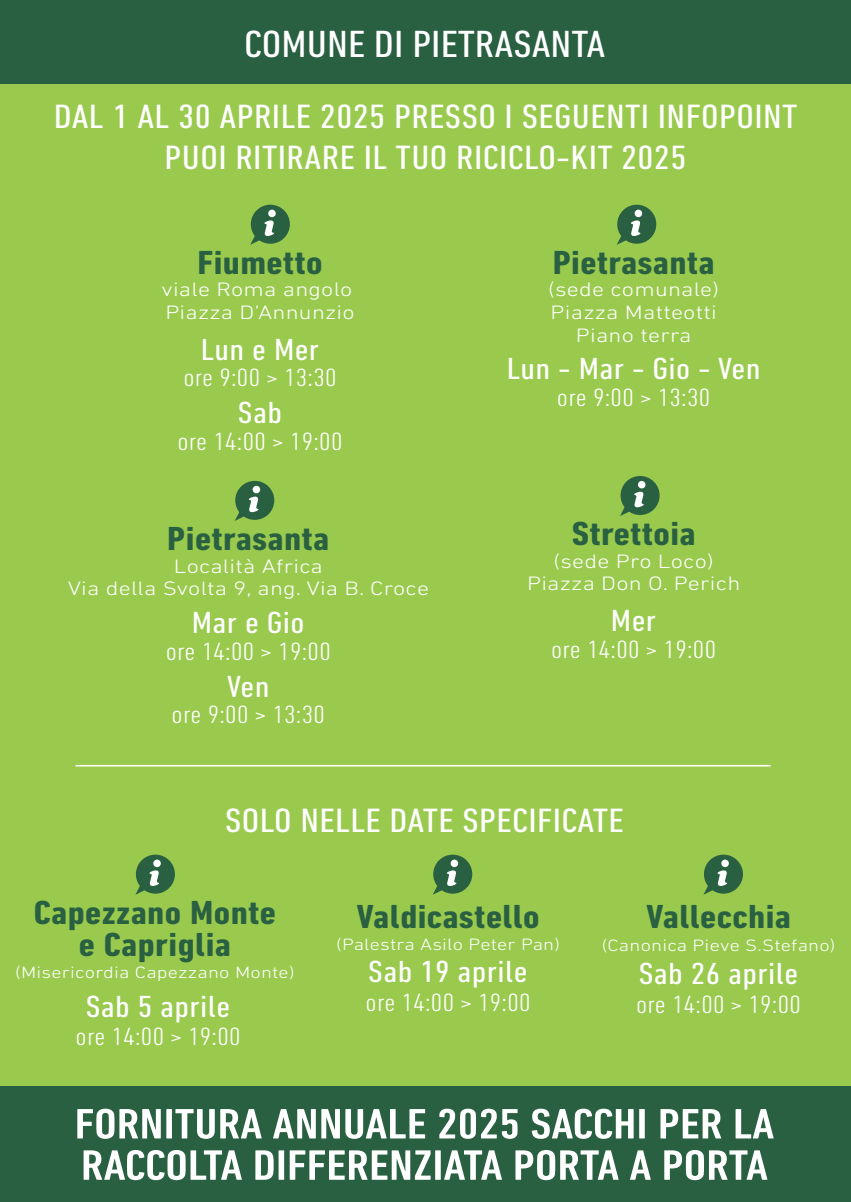
<style>
.page{position:relative;width:851px;height:1202px;background:#fff}
.page>*{position:absolute;margin:0;border:0;box-sizing:border-box;transform-origin:0 0}
.t1{font:condensed 38.6px "DIN Next LT Pro";color:#fff;scale:1.21 1}
.t2{font:condensed 34.4px/41.2px "DIN Next LT Pro";letter-spacing:.01em;color:#fff;text-align:center;scale:1.21 1}
.t3{font:700 condensed 34px/32px "DIN Next LT Pro";letter-spacing:.01em;color:#2a6042;text-align:center;scale:1.21 1}
.t4{font:condensed 31.2px "DIN Next LT Pro";letter-spacing:.01em;color:#fff;scale:1.21 1}
.t5{font:300 condensed 25.4px "DIN Next LT Pro";letter-spacing:.01em;color:#fff;scale:1.21 1}
.t6{font:300 19.8px/22.6px "DIN Next LT Pro";letter-spacing:.01em;color:#fff;text-align:center;scale:1.21 1}
.t7{font:300 16.8px "DIN Next LT Pro";letter-spacing:.01em;color:#fff;scale:1.21 1}
</style>
<div class="page">
<div style="left:0;top:0;width:850px;height:1202px;background:#99ca4e"></div>
<div style="left:0;top:0;width:850px;height:83px;background:#2a6042"></div>
<svg style="left:135px;top:855px;width:40px;height:40px"></svg>
<svg style="left:433px;top:855px;width:39px;height:40px"></svg>
<svg style="left:703px;top:855px;width:39px;height:40px"></svg>
<hr style="left:76px;top:765px;width:694px;height:1px;background:#fff">
<svg style="left:617px;top:205px;width:39px;height:40px"></svg>
<svg style="left:620px;top:476px;width:39px;height:40px"></svg>
<svg style="left:235px;top:481px;width:39px;height:40px"></svg>
<svg style="left:250px;top:205px;width:40px;height:40px"></svg>
<div style="left:0;top:1087px;width:850px;height:115px;background:#2a6042"></div>
<svg style="left:77px;top:1109px;width:84px;height:30px"></svg>
<div style="left:166px;top:1109px;width:6px;height:29px;background:#fff"></div>
<svg style="left:175px;top:1109px;width:87px;height:30px"></svg>
<svg style="left:273px;top:1109px;width:152px;height:30px"></svg>
<svg style="left:439px;top:1109px;width:78px;height:30px"></svg>
<svg style="left:531px;top:1109px;width:102px;height:30px"></svg>
<div style="left:639px;top:1109px;width:5px;height:29px;background:#fff"></div>
<svg style="left:660px;top:1109px;width:61px;height:29px"></svg>
<svg style="left:735px;top:1109px;width:38px;height:29px"></svg>
<svg style="left:84px;top:1150px;width:158px;height:30px"></svg>
<svg style="left:255px;top:1150px;width:18px;height:30px"></svg>
<div style="left:278px;top:1150px;width:6px;height:30px;background:#fff"></div>
<svg style="left:290px;top:1150px;width:140px;height:30px"></svg>
<div style="left:435px;top:1150px;width:5px;height:30px;background:#fff"></div>
<svg style="left:444px;top:1150px;width:58px;height:30px"></svg>
<svg style="left:515px;top:1150px;width:103px;height:30px"></svg>
<svg style="left:630px;top:1150px;width:20px;height:30px"></svg>
<svg style="left:664px;top:1150px;width:103px;height:30px"></svg>
<h1 class="t1" style="left:244px;top:22px;width:300px">COMUNE DI PIETRASANTA</h1>
<h2 class="t2" style="left:54px;top:96px;width:616px">DAL 1 AL 30 APRILE 2025 PRESSO I SEGUENTI INFOPOINT<br>PUOI RITIRARE IL TUO RICICLO-KIT 2025</h2>
<h3 class="t3" style="left:197px;top:246px;width:105px">Fiumetto</h3>
<p class="t6" style="left:161px;top:278px;width:161px;text-align:left">viale Roma angolo<br>Piazza D’Annunzio</p>
<h3 class="t4" style="left:201px;top:331px;width:99px">Lun e Mer</h3>
<p class="t5" style="left:183px;top:363px;width:128px">ore 9:00 &gt; 13:30</p>
<h3 class="t4" style="left:238px;top:395px;width:38px">Sab</h3>
<p class="t5" style="left:177px;top:427px;width:138px">ore 14:00 &gt; 19:00</p>
<h3 class="t3" style="left:167px;top:522px;width:135px">Pietrasanta</h3>
<p class="t6" style="left:68px;top:554px;width:300px">Località Africa<br>Via della Svolta 9, ang. Via B. Croce</p>
<h3 class="t4" style="left:192px;top:605px;width:95px">Mar e Gio</h3>
<p class="t5" style="left:166px;top:637px;width:138px">ore 14:00 &gt; 19:00</p>
<h3 class="t4" style="left:227px;top:668px;width:37px">Ven</h3>
<p class="t5" style="left:172px;top:700px;width:128px">ore 9:00 &gt; 13:30</p>
<h3 class="t3" style="left:552px;top:246px;width:135px">Pietrasanta</h3>
<p class="t6" style="left:548px;top:278px;width:143px">(sede comunale)<br>Piazza Matteotti<br>Piano terra</p>
<h3 class="t4" style="left:506px;top:351px;width:211px">Lun - Mar - Gio - Ven</h3>
<p class="t5" style="left:557px;top:383px;width:128px">ore 9:00 &gt; 13:30</p>
<h3 class="t3" style="left:571px;top:518px;width:104px">Strettoia</h3>
<p class="t6" style="left:527px;top:549px;width:178px">(sede Pro Loco)<br>Piazza Don O. Perich</p>
<h3 class="t4" style="left:611px;top:603px;width:39px">Mer</h3>
<p class="t5" style="left:551px;top:635px;width:138px">ore 14:00 &gt; 19:00</p>
<h2 class="t2" style="left:225px;top:800px;width:331px">SOLO NELLE DATE SPECIFICATE</h2>
<h3 class="t3" style="left:34px;top:896px;width:201px">Capezzano Monte e Capriglia</h3>
<p class="t7" style="left:15px;top:963px;width:232px">(Misericordia Capezzano Monte)</p>
<h3 class="t4" style="left:86px;top:989px;width:121px">Sab 5 aprile</h3>
<p class="t5" style="left:76px;top:1022px;width:138px">ore 14:00 &gt; 19:00</p>
<h3 class="t3" style="left:356px;top:900px;width:153px">Valdicastello</h3>
<p class="t7" style="left:336px;top:935px;width:186px">(Palestra Asilo Peter Pan)</p>
<h3 class="t4" style="left:368px;top:954px;width:133px">Sab 19 aprile</h3>
<p class="t5" style="left:365px;top:988px;width:138px">ore 14:00 &gt; 19:00</p>
<h3 class="t3" style="left:646px;top:901px;width:121px">Vallecchia</h3>
<p class="t7" style="left:601px;top:935px;width:195px">(Canonica Pieve S.Stefano)</p>
<h3 class="t4" style="left:638px;top:956px;width:133px">Sab 26 aprile</h3>
<p class="t5" style="left:636px;top:989px;width:138px">ore 14:00 &gt; 19:00</p>
</div>
